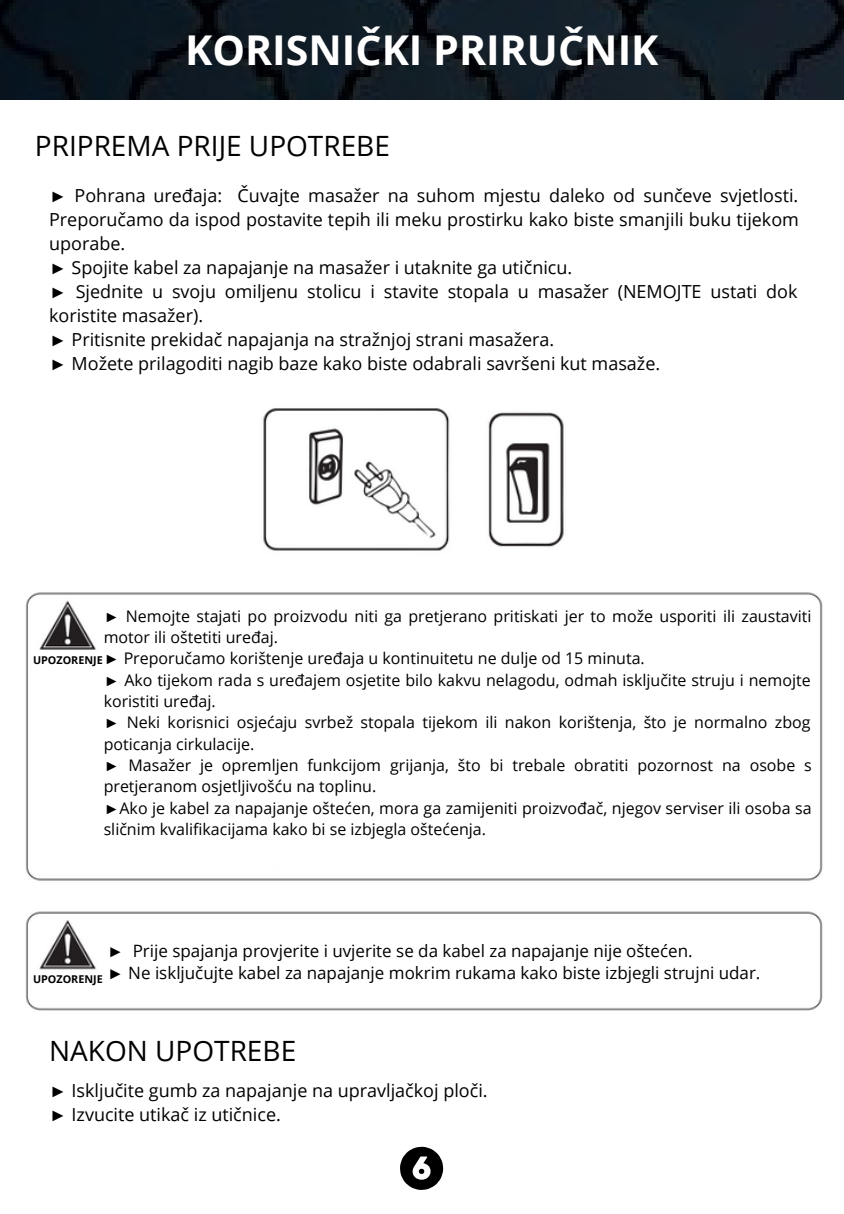
<style>
.page{position:relative;width:844px;height:1214px;background:#fff}
.page>*{position:absolute;margin:0;border:0;box-sizing:border-box;transform-origin:0 0}
.t1{font:700 41.2px "Open Sans";color:#fff}
.t2{font:28px "Open Sans";color:#000}
.t3{font:18px/24px "Open Sans";color:#000;text-align:justify}
.t4{font:17px "Open Sans";color:#000}
.t5{font:16px/21.4px "Open Sans";color:#000}
.t6{font:700 10.8px "Open Sans";color:#000}
.s1{font-family:"Liberation Serif"}
</style>
<div class="page">
<img style="left:0;top:0;width:844px;height:99px">
<img style="left:263px;top:408px;width:301px;height:143px">
<img style="left:25px;top:592px;width:798px;height:419px">
<svg style="left:400px;top:1146px;width:43px;height:43px"></svg>
<div style="left:118px;top:596px;width:694px;height:271px;background:#fff"></div>
<div style="left:32px;top:654px;width:117px;height:204px;background:#fff"></div>
<div style="left:108px;top:921px;width:704px;height:81px;background:#fff"></div>
<div style="left:32px;top:973px;width:117px;height:29px;background:#fff"></div>
<p class="t1" style="left:185px;top:21px;width:475px">KORISNIČKI PRIRUČNIK</p>
<p class="t2" style="left:35px;top:126px;width:357px">PRIPREMA PRIJE UPOTREBE</p>
<p class="t3" style="left:49px;top:183px;width:751px"><span class="s1">►</span> Pohrana uređaja: Čuvajte masažer na suhom mjestu daleko od sunčeve svjetlosti.<br>Preporučamo da ispod postavite tepih ili meku prostirku kako biste smanjili buku tijekom uporabe.</p>
<p class="t3" style="left:49px;top:255px;width:525px"><span class="s1">►</span> Spojite kabel za napajanje na masažer i utaknite ga utičnicu.</p>
<p class="t3" style="left:49px;top:279px;width:750px"><span class="s1">►</span> Sjednite u svoju omiljenu stolicu i stavite stopala u masažer (NEMOJTE ustati dok koristite masažer).</p>
<p class="t3" style="left:49px;top:327px;width:507px"><span class="s1">►</span> Pritisnite prekidač napajanja na stražnjoj strani masažera.</p>
<p class="t3" style="left:49px;top:351px;width:613px"><span class="s1">►</span> Možete prilagoditi nagib baze kako biste odabrali savršeni kut masaže.</p>
<p class="t5" style="left:104px;top:605px;width:709px"><span class="s1">►</span> Nemojte stajati po proizvodu niti ga pretjerano pritiskati jer to može usporiti ili zaustaviti motor ili oštetiti uređaj.</p>
<p class="t5" style="left:104px;top:647px;width:543px"><span class="s1">►</span> Preporučamo korištenje uređaja u kontinuitetu ne dulje od 15 minuta.</p>
<p class="t5" style="left:104px;top:669px;width:708px"><span class="s1">►</span> Ako tijekom rada s uređajem osjetite bilo kakvu nelagodu, odmah isključite struju i nemojte koristiti uređaj.</p>
<p class="t5" style="left:104px;top:711px;width:708px"><span class="s1">►</span> Neki korisnici osjećaju svrbež stopala tijekom ili nakon korištenja, što je normalno zbog poticanja cirkulacije.</p>
<p class="t5" style="left:104px;top:754px;width:710px"><span class="s1">►</span> Masažer je opremljen funkcijom grijanja, što bi trebale obratiti pozornost na osobe s pretjeranom osjetljivošću na toplinu.</p>
<p class="t5" style="left:104px;top:796px;width:709px"><span class="s1">►</span>Ako je kabel za napajanje oštećen, mora ga zamijeniti proizvođač, njegov serviser ili osoba sa sličnim kvalifikacijama kako bi se izbjegla oštećenja.</p>
<p class="t6" style="left:33px;top:652px;width:71px">UPOZORENJE</p>
<p class="t6" style="left:33px;top:971px;width:71px">UPOZORENJE</p>
<p class="t4" style="left:107px;top:938px;width:587px"><span class="s1">►</span> Prije spajanja provjerite i uvjerite se da kabel za napajanje nije oštećen.</p>
<p class="t4" style="left:107px;top:961px;width:655px"><span class="s1">►</span> Ne isključujte kabel za napajanje mokrim rukama kako biste izbjegli strujni udar.</p>
<p class="t2" style="left:49px;top:1031px;width:249px">NAKON UPOTREBE</p>
<p class="t3" style="left:49px;top:1078px;width:440px"><span class="s1">►</span> Isključite gumb za napajanje na upravljačkoj ploči.</p>
<p class="t3" style="left:49px;top:1102px;width:233px"><span class="s1">►</span> Izvucite utikač iz utičnice.</p>
</div>
